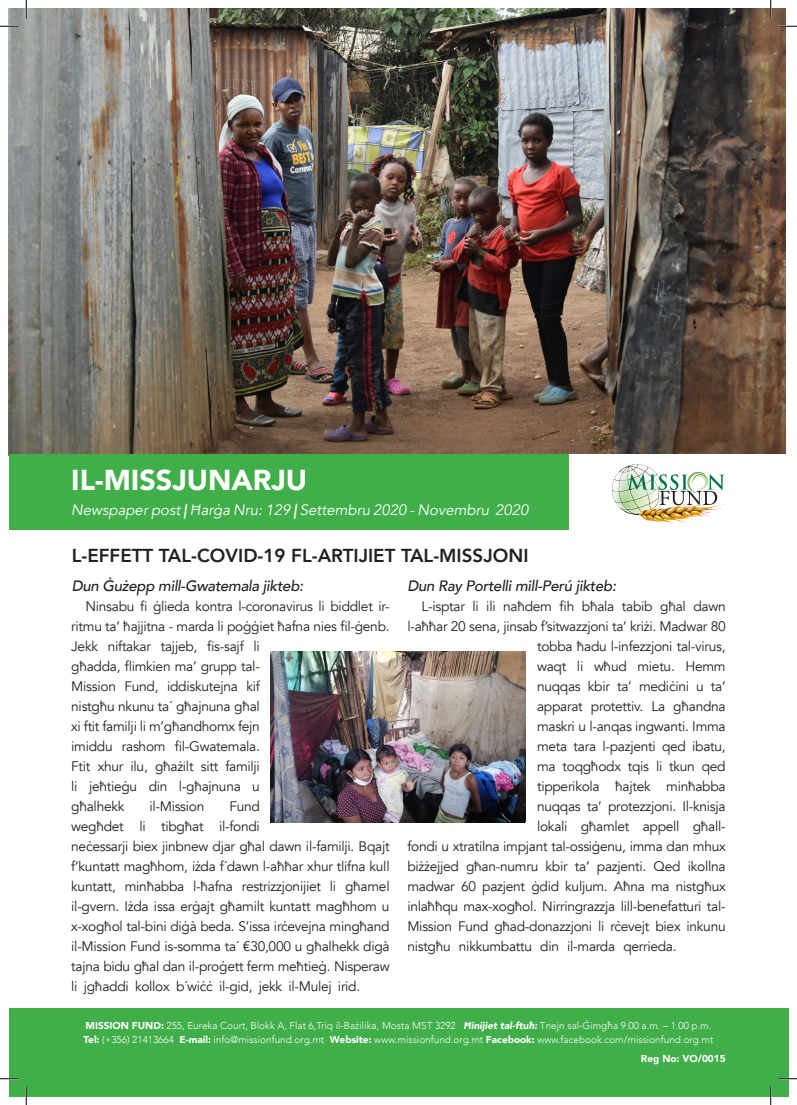
<style>
.page{position:relative;width:797px;height:1105px;background:#fff}
.page>*{position:absolute;margin:0;border:0;box-sizing:border-box;transform-origin:0 0}
.t1{font:900 28.75px "Avenir";color:#fff}
.t2{font:800 18.75px "Avenir";color:#231f20}
.t3{font:italic 500 15px "Avenir";letter-spacing:-.02em;color:#231f20}
.t4{font:italic 15px "Avenir";color:#fff}
.t5{font:13.75px/20px "Avenir";letter-spacing:-.02em;color:#231f20}
.t6{font:300 10px "Avenir";color:#fff}
.t7{font:900 10px "Avenir";color:#fff}
.s1{font-weight:800}
.s2{font-weight:900}
.s3{font-weight:900;font-style:italic}
</style>
<div class="page">
<div style="left:9px;top:1008px;width:779px;height:88px;background:#40ae49"></div>
<img style="left:9px;top:9px;width:776px;height:445px">
<div style="left:9px;top:454px;width:779px;height:76px;background:#40ae49"></div>
<div style="left:568px;top:454px;width:220px;height:100px;background:#fff"></div>
<img style="left:612px;top:464px;width:114px;height:60px">
<img style="left:270px;top:652px;width:255px;height:170px">
<svg style="left:0;top:25px;width:19px;height:2px"></svg>
<svg style="left:778px;top:25px;width:19px;height:2px"></svg>
<svg style="left:0;top:1078px;width:19px;height:1px"></svg>
<svg style="left:778px;top:1078px;width:19px;height:1px"></svg>
<svg style="left:25px;top:0;width:2px;height:19px"></svg>
<svg style="left:25px;top:1086px;width:2px;height:19px"></svg>
<svg style="left:770px;top:0;width:1px;height:19px"></svg>
<svg style="left:770px;top:1086px;width:1px;height:19px"></svg>
<p class="t1" style="left:71px;top:455px;width:237px">IL-MISSJUNARJU</p>
<p class="t4" style="left:71px;top:501px;width:458px">Newspaper post <span class="s1">|</span> Ħarġa Nru: 129 <span class="s1">|</span> Settembru 2020 - Novembru 2020</p>
<p class="t2" style="left:72px;top:541px;width:458px">L-EFFETT TAL-COVID-19 FL-ARTIJIET TAL-MISSJONI</p>
<p class="t3" style="left:72px;top:577px;width:233px">Dun Ġużepp mill-Gwatemala jikteb:</p>
<p class="t3" style="left:407px;top:577px;width:210px">Dun Ray Portelli mill-Perú jikteb:</p>
<p class="t5" style="left:71px;top:597px;width:320px;text-indent:14px">Ninsabu fi ġlieda kontra l-coronavirus li biddlet ir&shy;ritmu ta’ ħajjitna - marda li poġġiet ħafna nies fil-ġenb.<br>Jekk niftakar tajjeb, fis-sajf li<br>għadda, flimkien ma’ grupp tal-<br>Mission Fund, iddiskutejna kif<br>nistgħu nkunu ta´ għajnuna għal<br>xi ftit familji li m’għandhomx fejn<br>imiddu rashom fil-Gwatemala.<br>Ftit xhur ilu, għażilt sitt familji<br>li jeħtieġu din l-għajnuna u<br>għalhekk</p>
<p class="t5" style="left:71px;top:797px;width:320px;text-indent:158px">Fund<br>wegħdet li tibgħat il-fondi<br>neċessarji biex jinbnew djar għal dawn il-familji. Bqajt f’kuntatt magħhom, iżda f´dawn l-aħħar xhur tlifna kull kuntatt, minħabba l-ħafna restrizzjonijiet li għamel il-gvern. Iżda issa erġajt għamilt kuntatt magħhom u x-xogħol tal-bini diġà beda. S’issa irċevejna mingħand il-Mission Fund is-somma ta´ €30,000 u għalhekk digà tajna bidu għal dan il-proġett ferm meħtieġ. Nisperaw li jgħaddi kollox b´wiċċ il-gid, jekk il-Mulej irid.</p>
<p class="t5" style="left:149px;top:797px;width:57px">il-Mission</p>
<p class="t5" style="left:421px;top:597px;width:306px">L-isptar li ili naħdem fih bħala tabib għal dawn</p>
<p class="t5" style="left:407px;top:617px;width:320px">l-aħħar 20 sena, jinsab f’sitwazzjoni ta’ kriżi. Madwar 80</p>
<p class="t5" style="left:537px;top:637px;width:190px">tobba ħadu l-infezzjoni tal-virus,</p>
<p class="t5" style="left:537px;top:657px;width:190px">waqt li wħud mietu. Hemm</p>
<p class="t5" style="left:537px;top:677px;width:190px">nuqqas kbir ta’ mediċini u ta’</p>
<p class="t5" style="left:537px;top:697px;width:190px">apparat protettiv. La għandna</p>
<p class="t5" style="left:537px;top:717px;width:190px">maskri u l-anqas ingwanti. Imma</p>
<p class="t5" style="left:537px;top:737px;width:190px">meta tara l-pazjenti qed ibatu,</p>
<p class="t5" style="left:537px;top:757px;width:190px">ma toqgħodx tqis li tkun qed</p>
<p class="t5" style="left:537px;top:777px;width:190px">tipperikola ħajtek minħabba</p>
<p class="t5" style="left:537px;top:797px;width:190px">nuqqas ta’ protezzjoni. Il-knisja</p>
<p class="t5" style="left:537px;top:817px;width:190px">lokali għamlet appell għall-</p>
<p class="t5" style="left:407px;top:837px;width:320px">fondi u xtratilna impjant tal-ossiġenu, imma dan mhux</p>
<p class="t5" style="left:407px;top:857px;width:320px">biżżejjed għan-numru kbir ta’ pazjenti. Qed ikollna</p>
<p class="t5" style="left:407px;top:877px;width:320px">madwar 60 pazjent ġdid kuljum. Aħna ma nistgħux</p>
<p class="t5" style="left:407px;top:897px;width:320px">inlaħħqu max-xogħol. Nirringrazzja lill-benefatturi tal-</p>
<p class="t5" style="left:407px;top:917px;width:320px">Mission Fund għad-donazzjoni li rċevejt biex inkunu</p>
<p class="t5" style="left:407px;top:937px;width:271px">nistgħu nikkumbattu din il-marda qerrieda.</p>
<p class="t6" style="left:86px;top:1020px;width:627px"><span class="s2">MISSION FUND:</span> 255, Eureka Court, Blokk A, Flat 6,Triq il-Bażilika, Mosta MST 3292 <span class="s3">Ħinijiet tal-ftuħ:</span> Tnejn sal-Ġimgħa 9.00 a.m. – 1.00 p.m.</p>
<p class="t6" style="left:84px;top:1034px;width:631px"><span class="s2">Tel:</span> (+356) 21413664 <span class="s2">E-mail:</span> info@missionfund.org.mt <span class="s2">Website:</span> www.missionfund.org.mt <span class="s2">Facebook:</span> www.facebook.com/missionfund.org.mt</p>
<p class="t7" style="left:641px;top:1050px;width:86px">Reg No: VO/0015</p>
</div>
